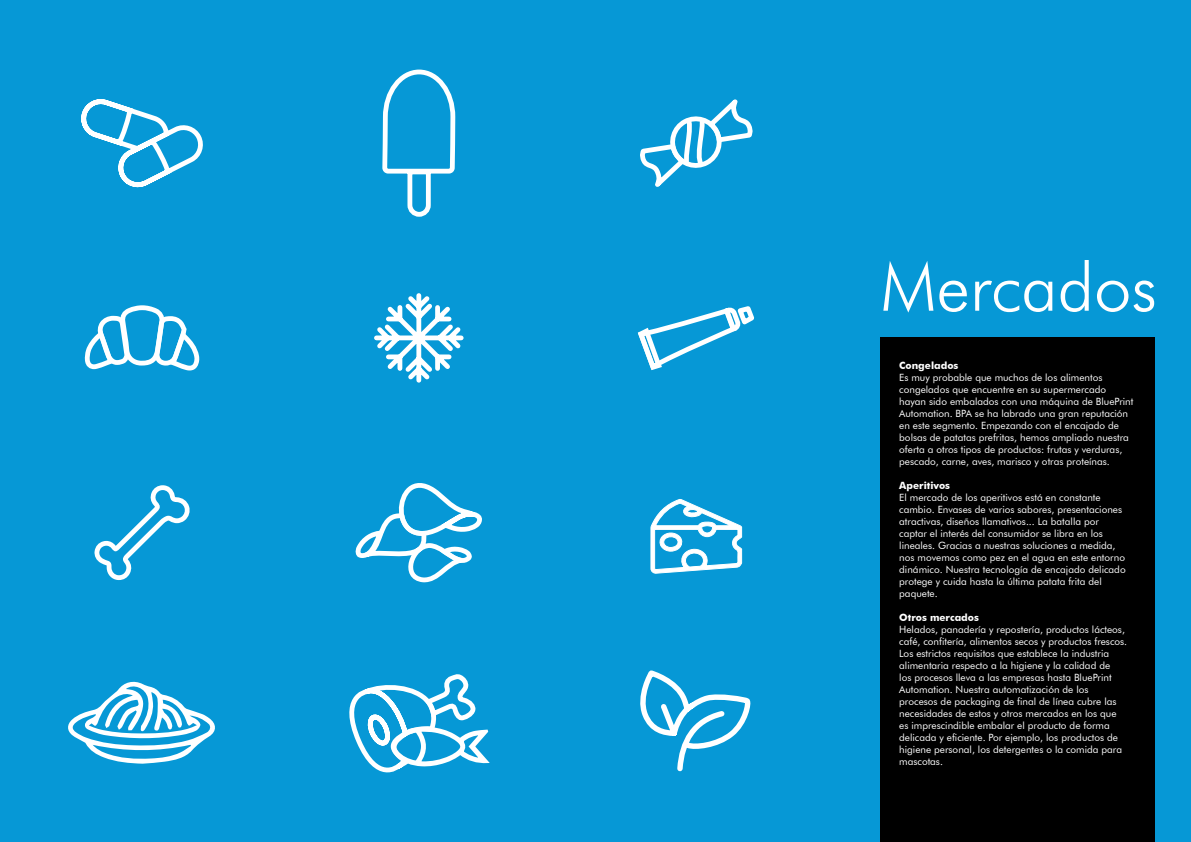
<style>
.page{position:relative;width:1191px;height:842px;background:#0698d6}
.page>*{position:absolute;margin:0;border:0;box-sizing:border-box;transform-origin:0 0}
.t1{font:300 67px "Futura BT";color:#fff}
.t2{font:10px/12px "Futura BT";color:#fff}
.t3{font:700 10px "Futura BT";color:#fff}
</style>
<div class="page">
<svg style="left:81px;top:99px;width:122px;height:272px"></svg>
<svg style="left:85px;top:305px;width:114px;height:65px"></svg>
<svg style="left:68px;top:485px;width:147px;height:279px"></svg>
<svg style="left:382px;top:70px;width:74px;height:147px"></svg>
<svg style="left:374px;top:293px;width:90px;height:90px"></svg>
<svg style="left:349px;top:483px;width:137px;height:289px"></svg>
<svg style="left:360px;top:510px;width:122px;height:76px"></svg>
<svg style="left:650px;top:499px;width:92px;height:75px"></svg>
<svg style="left:637px;top:306px;width:117px;height:65px"></svg>
<svg style="left:640px;top:673px;width:111px;height:99px"></svg>
<svg style="left:640px;top:99px;width:113px;height:88px"></svg>
<div style="left:880px;top:337px;width:275px;height:505px;background:#000"></div>
<h1 class="t1" style="left:880px;top:246px;width:278px">Mercados</h1>
<p class="t3" style="left:899px;top:359px;width:61px">Congelados</p>
<p class="t2" style="left:899px;top:371px;width:236px">Es muy probable que muchos de los alimentos congelados que encuentre en su supermercado hayan sido embalados con una máquina de BluePrint Automation. BPA se ha labrado una gran reputación en este segmento. Empezando con el encajado de bolsas de patatas prefritas, hemos ampliado nuestra oferta a otros tipos de productos: frutas y verduras, pescado, carne, aves, marisco y otras proteínas.</p>
<p class="t3" style="left:899px;top:479px;width:52px">Aperitivos</p>
<p class="t2" style="left:899px;top:491px;width:228px">El mercado de los aperitivos está en constante cambio. Envases de varios sabores, presentaciones atractivas, diseños llamativos... La batalla por captar el interés del consumidor se libra en los lineales. Gracias a nuestras soluciones a medida, nos movemos como pez en el agua en este entorno dinámico. Nuestra tecnología de encajado delicado protege y cuida hasta la última patata frita del paquete.</p>
<p class="t3" style="left:899px;top:611px;width:81px">Otros mercados</p>
<p class="t2" style="left:899px;top:623px;width:229px">Helados, panadería y repostería, productos lácteos, café, confitería, alimentos secos y productos frescos.<br>Los estrictos requisitos que establece la industria alimentaria respecto a la higiene y la calidad de<br>los procesos lleva a las empresas hasta BluePrint Automation. Nuestra automatización de los procesos de packaging de final de línea cubre las necesidades de estos y otros mercados en los que es imprescindible embalar el producto de forma delicada y eficiente. Por ejemplo, los productos de higiene personal, los detergentes o la comida para mascotas.</p>
</div>
